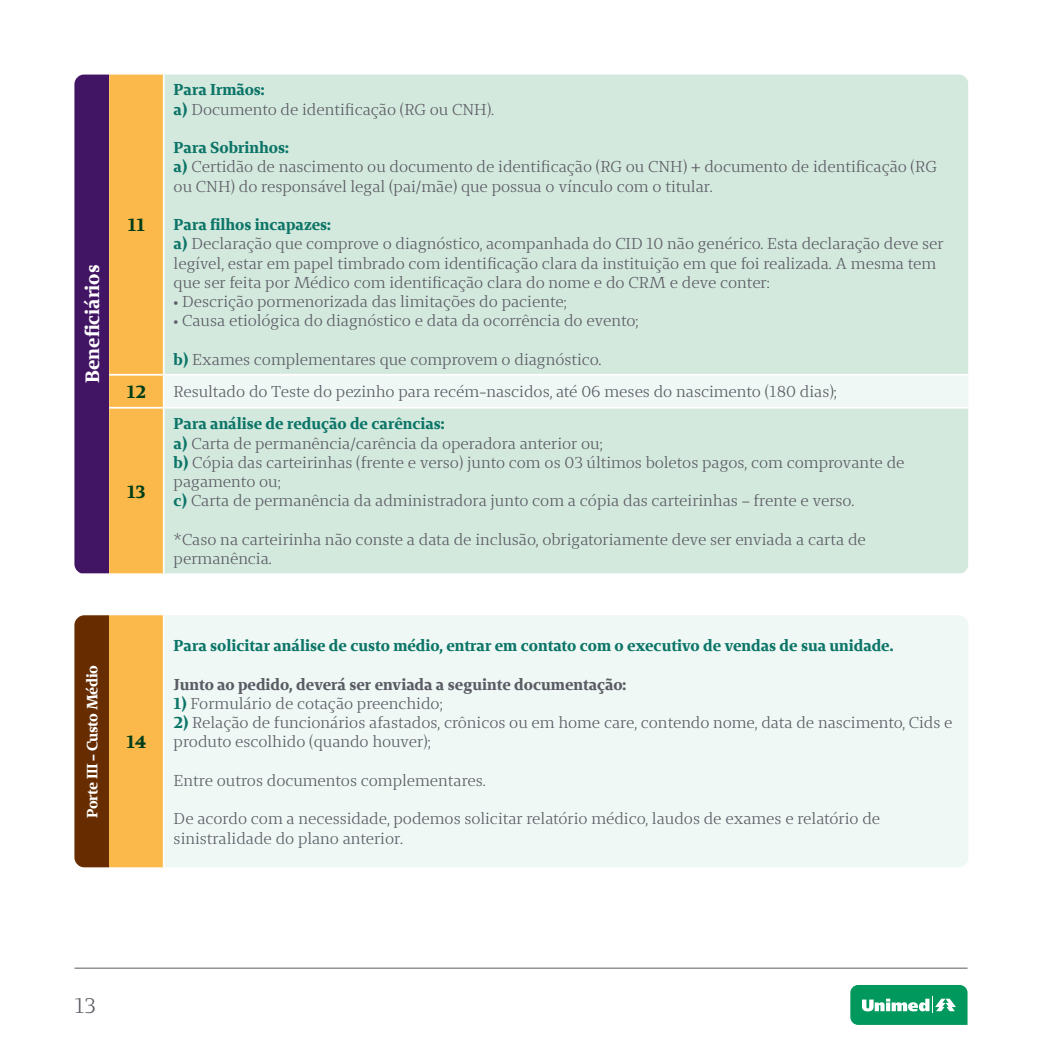
<style>
.page{position:relative;width:1042px;height:1042px;background:#fff}
.page>*{position:absolute;margin:0;border:0;box-sizing:border-box;transform-origin:0 0}
.t1{font:21px "Unimed Serif";color:#5a5b64}
.t2{font:700 19.25px "Unimed Serif";color:#fff}
.t3{font:700 17.5px "Unimed Serif";color:#003e18}
.t4{font:15.75px/19.2px "Unimed Serif";color:#5a5b64}
.t5{font:700 15.75px "Unimed Serif";color:#0c7568}
.t6{font:700 15.75px "Unimed Serif";color:#5a5b64}
.t7{font:700 14.88px "Unimed Serif";letter-spacing:-.02em;color:#fff}
.s1{font-weight:700;color:#0c7568}
</style>
<div class="page">
<hr style="left:74px;top:968px;width:893px;height:1px;background:#5a5b64">
<svg style="left:850px;top:985px;width:118px;height:40px;background:#27a875"></svg>
<div style="left:74px;top:74px;width:35px;height:500px;background:#411464"></div>
<svg style="left:109px;top:75px;width:54px;height:498px;background:#fcba4e"></svg>
<div style="left:165px;top:75px;width:803px;height:498px;background:#d4e9de"></div>
<div style="left:164px;top:375px;width:804px;height:33px;background:#eff8f4"></div>
<hr style="left:74px;top:74px;width:35px;height:1px;background:#fff">
<hr style="left:109px;top:374px;width:55px;height:2px;background:#fff">
<hr style="left:164px;top:374px;width:804px;height:2px;background:#fff">
<hr style="left:163px;top:376px;width:2px;height:31px;background:#fff">
<hr style="left:109px;top:407px;width:55px;height:2px;background:#fff">
<hr style="left:164px;top:407px;width:804px;height:2px;background:#fff">
<hr style="left:74px;top:573px;width:35px;height:1px;background:#fff">
<div style="left:74px;top:615px;width:35px;height:252px;background:#672c00"></div>
<div style="left:109px;top:615px;width:55px;height:252px;background:#fcb94b"></div>
<div style="left:165px;top:616px;width:803px;height:251px;background:#eff8f4"></div>
<hr style="left:74px;top:615px;width:35px;height:1px;background:#fff">
<hr style="left:109px;top:615px;width:55px;height:1px;background:#fff">
<hr style="left:163px;top:615px;width:2px;height:252px;background:#fff">
<p class="t2" style="left:80px;top:383px;width:120px;rotate:-90deg">Beneficiários</p>
<p class="t3" style="left:128px;top:213px;width:19px">11</p>
<p class="t4" style="left:174px;top:80px;width:322px"><span class="s1">Para Irmãos:<br>a)</span> Documento de identificação (RG ou CNH).</p>
<p class="t4" style="left:174px;top:138px;width:765px"><span class="s1">Para Sobrinhos:<br>a)</span> Certidão de nascimento ou documento de identificação (RG ou CNH) + documento de identificação (RG ou CNH) do responsável legal (pai/mãe) que possua o vínculo com o titular.</p>
<p class="t4" style="left:174px;top:215px;width:771px"><span class="s1">Para filhos incapazes:<br>a)</span> Declaração que comprove o diagnóstico, acompanhada do CID 10 não genérico. Esta declaração deve ser legível, estar em papel timbrado com identificação clara da instituição em que foi realizada. A mesma tem que ser feita por Médico com identificação clara do nome e do CRM e deve conter:</p>
<p class="t4" style="left:174px;top:292px;width:394px">• Descrição pormenorizada das limitações do paciente;</p>
<p class="t4" style="left:174px;top:311px;width:466px">• Causa etiológica do diagnóstico e data da ocorrência do evento;</p>
<p class="t4" style="left:174px;top:349px;width:429px"><span class="s1">b)</span> Exames complementares que comprovem o diagnóstico.</p>
<p class="t3" style="left:127px;top:380px;width:20px">12</p>
<p class="t4" style="left:174px;top:382px;width:664px">Resultado do Teste do pezinho para recém-nascidos, até 06 meses do nascimento (180 dias);</p>
<p class="t3" style="left:127px;top:480px;width:20px">13</p>
<p class="t4" style="left:174px;top:414px;width:732px"><span class="s1">Para análise de redução de carências:<br>a)</span> Carta de permanência/carência da operadora anterior ou;<br><span class="s1">b)</span> Cópia das carteirinhas (frente e verso) junto com os 03 últimos boletos pagos, com comprovante de pagamento ou;<br><span class="s1">c)</span> Carta de permanência da administradora junto com a cópia das carteirinhas – frente e verso.</p>
<p class="t4" style="left:174px;top:529px;width:694px">*Caso na carteirinha não conste a data de inclusão, obrigatoriamente deve ser enviada a carta de permanência.</p>
<p class="t7" style="left:82px;top:818px;width:154px;rotate:-90deg">Porte III - Custo Médio</p>
<p class="t3" style="left:126px;top:730px;width:22px">14</p>
<p class="t5" style="left:174px;top:635px;width:721px">Para solicitar análise de custo médio, entrar em contato com o executivo de vendas de sua unidade.</p>
<p class="t6" style="left:174px;top:674px;width:454px">Junto ao pedido, deverá ser enviada a seguinte documentação:</p>
<p class="t4" style="left:174px;top:693px;width:270px"><span class="s1">1)</span> Formulário de cotação preenchido;</p>
<p class="t4" style="left:174px;top:712px;width:780px"><span class="s1">2)</span> Relação de funcionários afastados, crônicos ou em home care, contendo nome, data de nascimento, Cids e produto escolhido (quando houver);</p>
<p class="t4" style="left:174px;top:770px;width:314px">Entre outros documentos complementares.</p>
<p class="t4" style="left:174px;top:809px;width:708px">De acordo com a necessidade, podemos solicitar relatório médico, laudos de exames e relatório de sinistralidade do plano anterior.</p>
<h1 class="t1" style="left:74px;top:992px;width:23px">13</h1>
</div>
